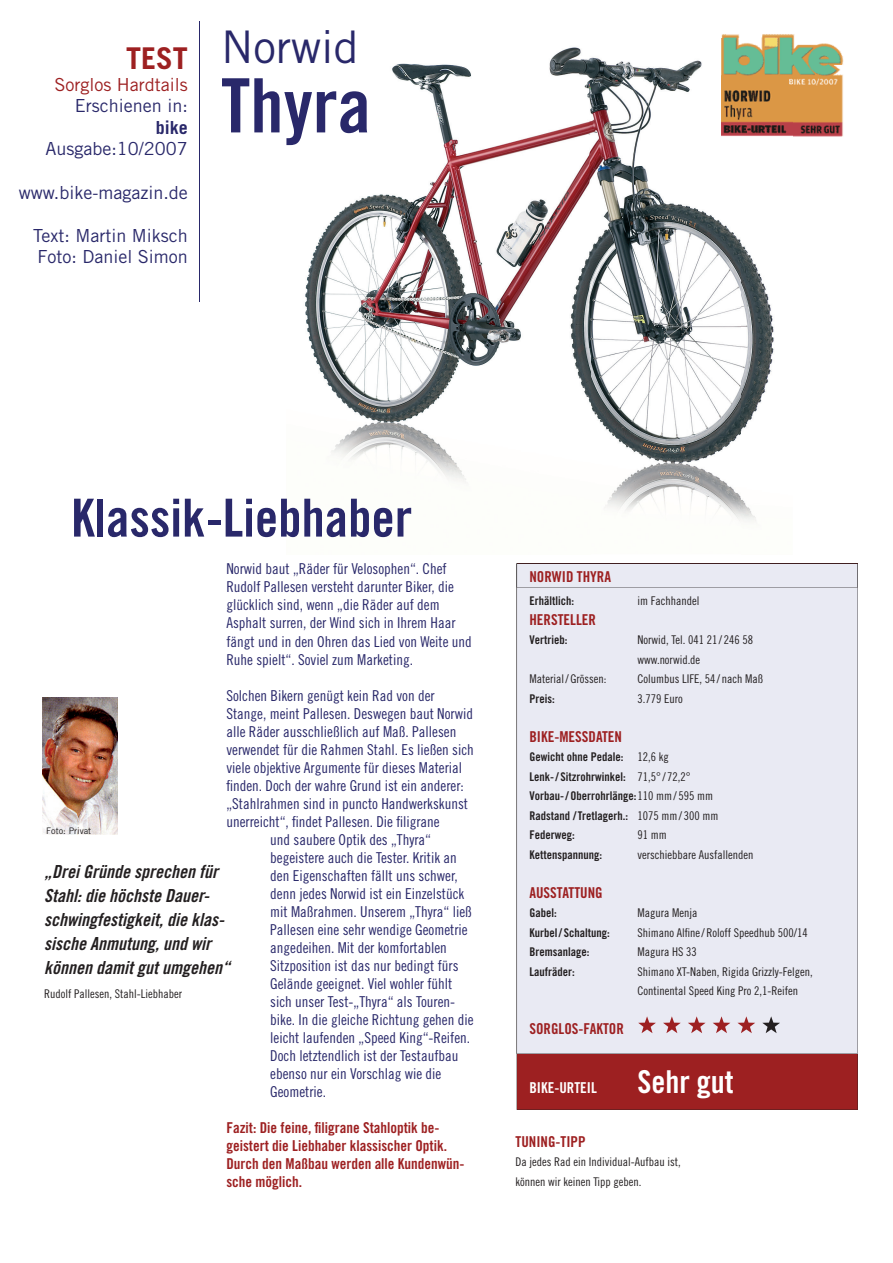
<style>
.page{position:relative;width:893px;height:1263px;background:#fff}
.page>*{position:absolute;margin:0;border:0;box-sizing:border-box;transform-origin:0 0}
.t1{font:75px "Trade Gothic Bold Cond Twenty";color:#29286a}
.t2{font:52.5px "Trade Gothic Bold Cond Twenty";color:#29286a}
.t3{font:45px "Trade Gothic";color:#29286a}
.t4{font:31.5px "Trade Gothic Bold Cond Twenty";color:#fff}
.t5{font:700 30px "Trade Gothic";color:#9d2021}
.t6{font:18px/24px "Trade Gothic Bold Cond Twenty Obl";color:#231f20}
.t7{font:18px/21.6px "Trade Gothic";color:#29286a}
.t8{font:18px "Trade Gothic";color:#9d2021}
.t9{font:700 18px "Trade Gothic";color:#29286a}
.t10{font:15px/18px "Trade Gothic Cond Eighteen";color:#29286a}
.t11{font:15px/18px "Trade Gothic Bold Cond Twenty";color:#9d2021}
.t12{font:15px "Trade Gothic Bold Cond Twenty";color:#fff}
.t13{font:12px/19.5px "Trade Gothic Cond Eighteen";color:#231f20}
.t14{font:12px/19.5px "Trade Gothic Bold Cond Twenty";color:#231f20}
.t15{font:9px "Trade Gothic";color:#231f20}
.s1{font-family:"Trade Gothic Cond Eighteen"}
</style>
<div class="page">
<img style="left:305px;top:39px;width:436px;height:482px">
<img style="left:741px;top:243px;width:33px;height:279px">
<div style="left:517px;top:1054px;width:341px;height:56px;background:#9d2021"></div>
<div style="left:517px;top:587px;width:341px;height:467px;background:#e9eaf3"></div>
<hr style="left:199px;top:21px;width:1px;height:281px;background:#29286a">
<img style="left:43px;top:698px;width:74px;height:137px">
<img style="left:722px;top:34px;width:121px;height:103px">
<img style="left:722px;top:39px;width:70px;height:98px">
<div style="left:517px;top:563px;width:341px;height:24px;background:#e9eaf3"></div>
<svg style="left:638px;top:1016px;width:18px;height:17px"></svg>
<svg style="left:663px;top:1016px;width:18px;height:17px"></svg>
<svg style="left:688px;top:1016px;width:18px;height:17px"></svg>
<svg style="left:713px;top:1016px;width:17px;height:17px"></svg>
<svg style="left:737px;top:1016px;width:18px;height:17px"></svg>
<svg style="left:762px;top:1016px;width:18px;height:17px"></svg>
<h3 class="t5" style="left:126px;top:40px;width:63px">TEST</h3>
<p class="t8" style="left:54px;top:73px;width:135px">Sorglos Hardtails</p>
<p class="t7" style="left:75px;top:95px;width:115px">Erschienen in:</p>
<p class="t9" style="left:156px;top:116px;width:34px">bike</p>
<p class="t7" style="left:45px;top:138px;width:144px">Ausgabe:10/2007</p>
<p class="t7" style="left:19px;top:181px;width:171px">www.bike-magazin.de</p>
<p class="t7" style="left:33px;top:224px;width:156px">Text: Martin Miksch<br>Foto: Daniel Simon</p>
<h3 class="t3" style="left:221px;top:20px;width:139px">Norwid</h3>
<h1 class="t1" style="left:221px;top:60px;width:151px">Thyra</h1>
<h2 class="t2" style="left:71px;top:486px;width:342px">Klassik-Liebhaber</h2>
<p class="t10" style="left:226px;top:560px;width:247px">Norwid baut „Räder für Velosophen“. Chef Rudolf Pallesen versteht darunter Biker, die glücklich sind, wenn „die Räder auf dem Asphalt surren, der Wind sich in Ihrem Haar fängt und in den Ohren das Lied von Weite und Ruhe spielt“. Soviel zum Marketing.</p>
<p class="t10" style="left:226px;top:686px;width:210px">Solchen Bikern genügt kein Rad von der</p>
<p class="t10" style="left:226px;top:704px;width:248px">Stange, meint Pallesen. Deswegen baut Norwid</p>
<p class="t10" style="left:226px;top:722px;width:231px">alle Räder ausschließlich auf Maß. Pallesen</p>
<p class="t10" style="left:226px;top:740px;width:249px">verwendet für die Rahmen Stahl. Es ließen sich</p>
<p class="t10" style="left:226px;top:758px;width:237px">viele objektive Argumente für dieses Material</p>
<p class="t10" style="left:226px;top:776px;width:239px">finden. Doch der wahre Grund ist ein anderer:</p>
<p class="t10" style="left:226px;top:794px;width:243px">„Stahlrahmen sind in puncto Handwerkskunst</p>
<p class="t10" style="left:226px;top:812px;width:215px">unerreicht“, findet Pallesen. Die filigrane</p>
<p class="t10" style="left:270px;top:830px;width:162px">und saubere Optik des „Thyra“</p>
<p class="t10" style="left:270px;top:848px;width:188px">begeistere auch die Tester. Kritik an</p>
<p class="t10" style="left:270px;top:866px;width:189px">den Eigenschaften fällt uns schwer,</p>
<p class="t10" style="left:270px;top:884px;width:196px">denn jedes Norwid ist ein Einzelstück</p>
<p class="t10" style="left:270px;top:902px;width:203px">mit Maßrahmen. Unserem „Thyra“ ließ</p>
<p class="t10" style="left:270px;top:920px;width:199px">Pallesen eine sehr wendige Geometrie</p>
<p class="t10" style="left:270px;top:938px;width:178px">angedeihen. Mit der komfortablen</p>
<p class="t10" style="left:270px;top:956px;width:190px">Sitzposition ist das nur bedingt fürs</p>
<p class="t10" style="left:270px;top:974px;width:184px">Gelände geeignet. Viel wohler fühlt</p>
<p class="t10" style="left:270px;top:992px;width:186px">sich unser Test-„Thyra“ als Touren-</p>
<p class="t10" style="left:270px;top:1010px;width:205px">bike. In die gleiche Richtung gehen die</p>
<p class="t10" style="left:270px;top:1028px;width:201px">leicht laufenden „Speed King“-Reifen.</p>
<p class="t10" style="left:270px;top:1046px;width:190px">Doch letztendlich ist der Testaufbau</p>
<p class="t10" style="left:270px;top:1064px;width:173px">ebenso nur ein Vorschlag wie die</p>
<p class="t10" style="left:270px;top:1082px;width:57px">Geometrie.</p>
<p class="t11" style="left:226px;top:1118px;width:240px">Fazit: Die feine, filigrane Stahloptik be&shy;geistert die Liebhaber klassischer Optik.<br>Durch den Maßbau werden alle Kundenwün&shy;sche möglich.</p>
<p class="t15" style="left:46px;top:825px;width:46px">Foto: Privat</p>
<p class="t6" style="left:44px;top:859px;width:187px">„Drei Gründe sprechen für<br>Stahl: die höchste Dauer&shy;schwingfestigkeit, die klas&shy;sische Anmutung, und wir können damit gut umgehen“</p>
<p class="t13" style="left:44px;top:983px;width:139px">Rudolf Pallesen, Stahl-Liebhaber</p>
<p class="t11" style="left:529px;top:567px;width:83px">NORWID THYRA</p>
<p class="t14" style="left:529px;top:591px;width:46px">Erhältlich:</p>
<p class="t13" style="left:637px;top:591px;width:63px">im Fachhandel</p>
<p class="t11" style="left:529px;top:610px;width:68px">HERSTELLER</p>
<p class="t14" style="left:529px;top:630px;width:39px">Vertrieb:</p>
<p class="t13" style="left:637px;top:630px;width:117px">Norwid, Tel. 041 21 / 246 58 www.norwid.de</p>
<p class="t13" style="left:529px;top:669px;width:78px">Material / Grössen:</p>
<p class="t13" style="left:637px;top:669px;width:127px">Columbus LIFE, 54 / nach Maß</p>
<p class="t14" style="left:529px;top:689px;width:27px">Preis:</p>
<p class="t13" style="left:637px;top:689px;width:47px">3.779 Euro</p>
<p class="t11" style="left:529px;top:727px;width:94px">BIKE-MESSDATEN</p>
<p class="t14" style="left:529px;top:747px;width:190px">Gewicht ohne Pedale: <span class="s1">12,6 kg<br></span>Lenk- / Sitzrohrwinkel: <span class="s1">71,5° / 72,2°<br></span>Vorbau- / Oberrohrlänge: <span class="s1">110 mm / 595 mm<br></span>Radstand / Tretlagerh.: <span class="s1">1075 mm / 300 mm<br></span>Federweg:</p>
<p class="t13" style="left:637px;top:825px;width:31px">91 mm</p>
<p class="t14" style="left:529px;top:845px;width:74px">Kettenspannung:</p>
<p class="t13" style="left:637px;top:845px;width:117px">verschiebbare Ausfallenden</p>
<p class="t11" style="left:529px;top:883px;width:75px">AUSSTATTUNG</p>
<p class="t14" style="left:529px;top:903px;width:29px">Gabel:</p>
<p class="t13" style="left:637px;top:903px;width:61px">Magura Menja</p>
<p class="t14" style="left:529px;top:923px;width:82px">Kurbel / Schaltung:</p>
<p class="t13" style="left:637px;top:923px;width:172px">Shimano Alfine / Roloff Speedhub 500/14</p>
<p class="t14" style="left:529px;top:942px;width:61px">Bremsanlage:</p>
<p class="t13" style="left:637px;top:942px;width:61px">Magura HS 33</p>
<p class="t14" style="left:529px;top:962px;width:47px">Laufräder:</p>
<p class="t13" style="left:637px;top:962px;width:177px">Shimano XT-Naben, Rigida Grizzly-Felgen,<br>Continental Speed King Pro 2,1-Reifen</p>
<p class="t11" style="left:529px;top:1020px;width:96px">SORGLOS-FAKTOR</p>
<p class="t12" style="left:529px;top:1078px;width:69px">BIKE-URTEIL</p>
<h3 class="t4" style="left:637px;top:1062px;width:98px">Sehr gut</h3>
<p class="t11" style="left:516px;top:1132px;width:72px">TUNING-TIPP</p>
<p class="t13" style="left:516px;top:1152px;width:167px">Da jedes Rad ein Individual-Aufbau ist, können wir keinen Tipp geben.</p>
</div>
